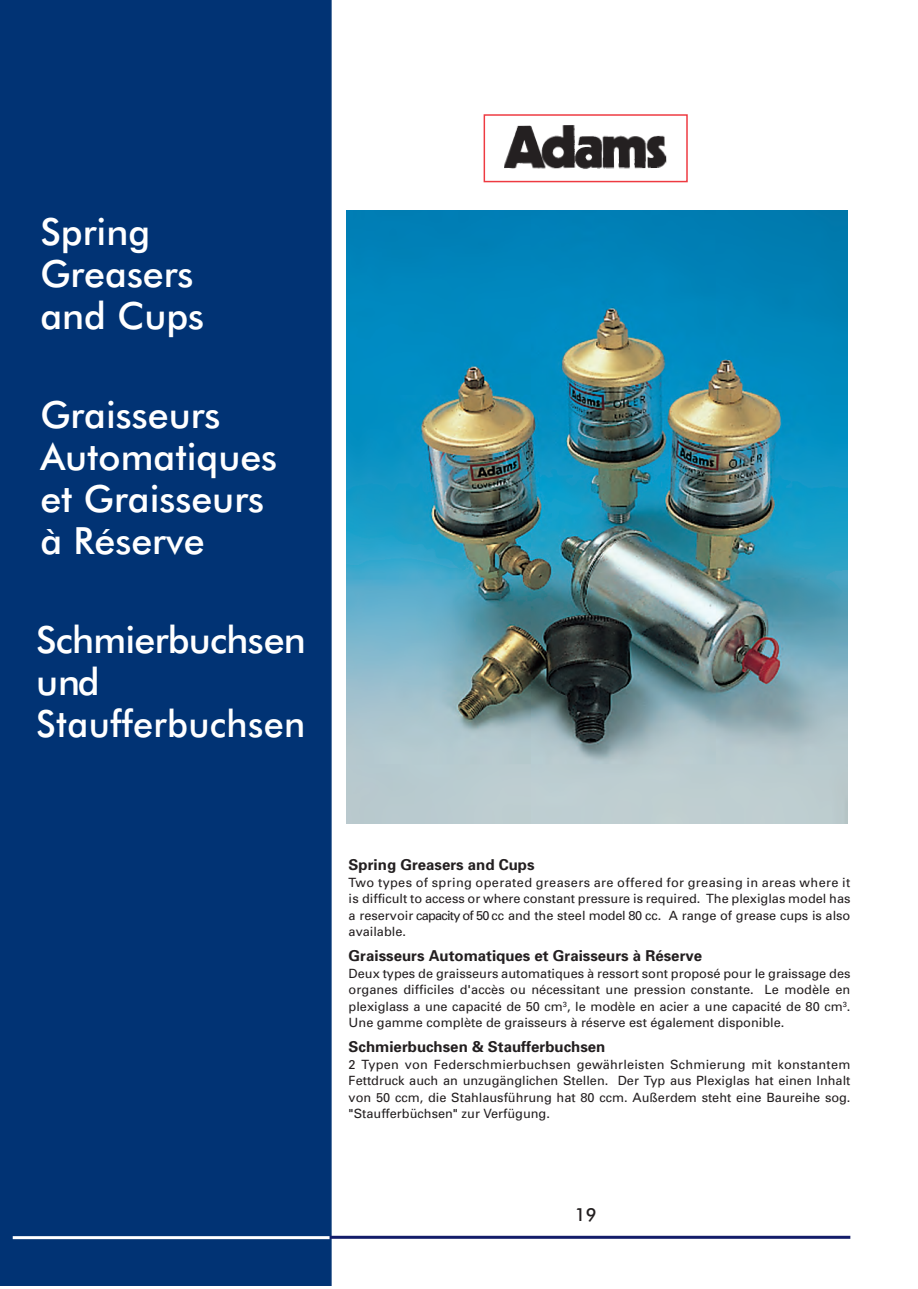
<style>
.page{position:relative;width:918px;height:1289px;background:#fff}
.page>*{position:absolute;margin:0;border:0;box-sizing:border-box;transform-origin:0 0}
.t1{font:500 37.5px/42px "Futura BT";color:#fff}
.t2{font:500 18px "Futura BT";color:#231f20}
.t3{font:700 15px "Univers";color:#231f20}
.t4{font:12.75px/16.5px "Univers";color:#231f20;text-align:justify}
</style>
<div class="page">
<div style="left:0;top:0;width:332px;height:1286px;background:#013374"></div>
<hr style="left:330px;top:1235px;width:520px;height:3px;background:#131d6a">
<div style="left:484px;top:114px;width:204px;height:68px;border:1px solid #ee3a41"></div>
<hr style="left:13px;top:1236px;width:317px;height:3px;background:#fff">
<img style="left:504px;top:125px;width:163px;height:44px">
<img style="left:347px;top:211px;width:500px;height:612px">
<h1 class="t1" style="left:40px;top:213px;width:165px">Spring<br>Greasers and Cups</h1>
<h1 class="t1" style="left:40px;top:397px;width:238px">Graisseurs<br>Automatiques et Graisseurs à Réserve</h1>
<h1 class="t1" style="left:36px;top:622px;width:271px">Schmierbuchsen und<br>Staufferbuchsen</h1>
<p class="t3" style="left:349px;top:859px;width:187px">Spring Greasers and Cups</p>
<p class="t4" style="left:349px;top:875px;width:503px">Two types of spring operated greasers are offered for greasing in areas where it is difficult to access or where constant pressure is required. The plexiglas model has a reservoir capacity of 50 cc and the steel model 80 cc. A range of grease cups is also available.</p>
<p class="t3" style="left:349px;top:950px;width:355px">Graisseurs Automatiques et Graisseurs à Réserve</p>
<p class="t4" style="left:349px;top:966px;width:503px">Deux types de graisseurs automatiques à ressort sont proposé pour le graissage des organes difficiles d'accès ou nécessitant une pression constante. Le modèle en plexiglass a une capacité de 50 cm<sup>3</sup>, le modèle en acier a une capacité de 80 cm<sup>3</sup>.<br>Une gamme complète de graisseurs à réserve est également disponible.</p>
<p class="t3" style="left:349px;top:1041px;width:258px">Schmierbuchsen &amp; Staufferbuchsen</p>
<p class="t4" style="left:349px;top:1057px;width:503px">2 Typen von Federschmierbuchsen gewährleisten Schmierung mit konstantem Fettdruck auch an unzugänglichen Stellen. Der Typ aus Plexiglas hat einen Inhalt von 50 ccm, die Stahlausführung hat 80 ccm. Außerdem steht eine Baureihe sog. "Staufferbüchsen" zur Verfügung.</p>
<h2 class="t2" style="left:575px;top:1207px;width:23px">19</h2>
</div>
